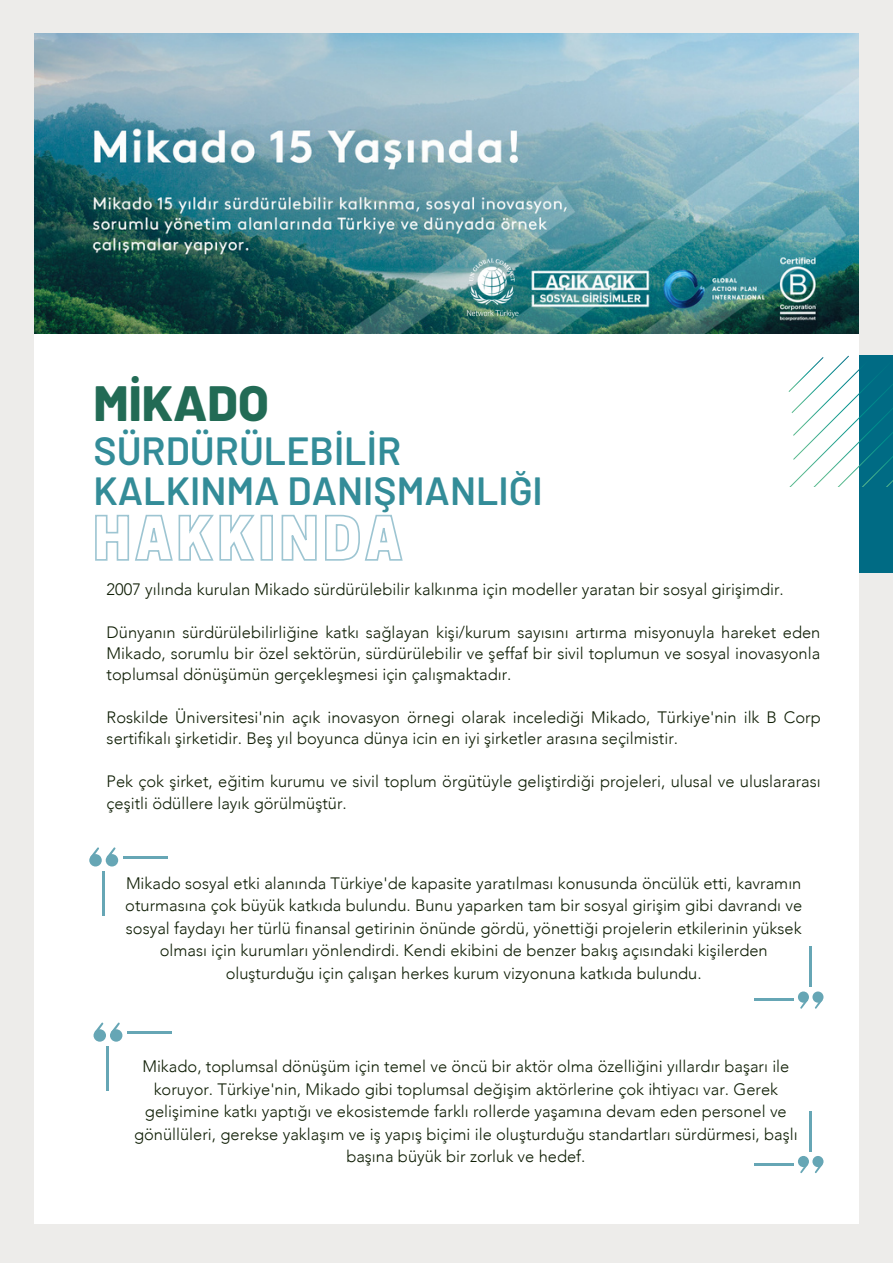
<style>
.page{position:relative;width:893px;height:1264px;background:#fff}
.page>*{position:absolute;margin:0;border:0;box-sizing:border-box;transform-origin:0 0}
.t1{font:800 49.5px "Barlow";color:#226b55}
.t2{font:600 39.3px/39.9px "Barlow";color:#338c98}
.t3{font:300 16.5px/22.5px "Avenir";color:#0f1e05}
</style>
<div class="page">
<div style="left:0;top:0;width:892px;height:1262px;background:#edecea"></div>
<img style="left:34px;top:33px;width:824px;height:300px">
<div style="left:34px;top:334px;width:824px;height:889px;background:#fff"></div>
<img style="left:463px;top:249px;width:56px;height:60px">
<img style="left:463px;top:309px;width:57px;height:9px">
<svg style="left:788px;top:356px;width:104px;height:130px"></svg>
<div style="left:110px;top:1029px;width:12px;height:12px;background:#66a6b5;border-radius:50%"></div>
<svg style="left:111px;top:1022px;width:9px;height:10px"></svg>
<svg style="left:93px;top:1029px;width:13px;height:12px"></svg>
<svg style="left:95px;top:1022px;width:9px;height:12px"></svg>
<hr style="left:107px;top:1046px;width:2px;height:45px;background:#006b84">
<hr style="left:127px;top:1031px;width:45px;height:2px;background:#006b84">
<svg style="left:797px;top:1155px;width:11px;height:12px"></svg>
<svg style="left:800px;top:1162px;width:7px;height:11px"></svg>
<svg style="left:812px;top:1155px;width:11px;height:12px"></svg>
<svg style="left:814px;top:1162px;width:8px;height:11px"></svg>
<hr style="left:809px;top:1111px;width:2px;height:40px;background:#006b84">
<hr style="left:753px;top:1162px;width:40px;height:3px;background:#006b84">
<div style="left:106px;top:854px;width:12px;height:12px;background:#66a6b5;border-radius:50%"></div>
<svg style="left:107px;top:847px;width:9px;height:9px"></svg>
<svg style="left:89px;top:854px;width:13px;height:12px"></svg>
<svg style="left:90px;top:847px;width:9px;height:11px"></svg>
<hr style="left:103px;top:871px;width:2px;height:45px;background:#006b84">
<hr style="left:123px;top:856px;width:45px;height:2px;background:#006b84">
<svg style="left:797px;top:991px;width:11px;height:11px"></svg>
<svg style="left:800px;top:998px;width:7px;height:10px"></svg>
<svg style="left:812px;top:991px;width:11px;height:11px"></svg>
<svg style="left:814px;top:998px;width:8px;height:10px"></svg>
<hr style="left:809px;top:946px;width:2px;height:40px;background:#006b84">
<hr style="left:753px;top:998px;width:40px;height:2px;background:#006b84">
<svg style="left:95px;top:514px;width:308px;height:47px"></svg>
<h1 class="t1" style="left:93px;top:371px;width:177px">MİKADO</h1>
<h2 class="t2" style="left:93px;top:429px;width:451px">SÜRDÜRÜLEBİLİR<br>KALKINMA DANIŞMANLIĞI</h2>
<p class="t3" style="left:107px;top:578px;width:678px">2007 yılında kurulan Mikado sürdürülebilir kalkınma için modeller yaratan bir sosyal girişimdir.</p>
<p class="t3" style="left:107px;top:621px;width:715px;line-height:21.3px;text-align:justify">Dünyanın sürdürülebilirliğine katkı sağlayan kişi/kurum sayısını artırma misyonuyla hareket eden Mikado, sorumlu bir özel sektörün, sürdürülebilir ve şeffaf bir sivil toplumun ve sosyal inovasyonla toplumsal dönüşümün gerçekleşmesi için çalışmaktadır.</p>
<p class="t3" style="left:107px;top:706px;width:715px;line-height:21.3px">Roskilde Üniversitesi'nin açık inovasyon örnegi olarak incelediği Mikado, Türkiye'nin ilk B Corp sertifikalı şirketidir. Beş yıl boyunca dünya icin en iyi şirketler arasına seçilmistir.</p>
<p class="t3" style="left:107px;top:770px;width:715px;line-height:21.3px">Pek çok şirket, eğitim kurumu ve sivil toplum örgütüyle geliştirdiği projeleri, ulusal ve uluslararası çeşitli ödüllere layık görülmüştür.</p>
<p class="t3" style="left:125px;top:871px;width:678px;text-align:center">Mikado sosyal etki alanında Türkiye'de kapasite yaratılması konusunda öncülük etti, kavramın oturmasına çok büyük katkıda bulundu. Bunu yaparken tam bir sosyal girişim gibi davrandı ve sosyal faydayı her türlü finansal getirinin önünde gördü, yönettiği projelerin etkilerinin yüksek olması için kurumları yönlendirdi. Kendi ekibini de benzer bakış açısındaki kişilerden oluşturduğu için çalışan herkes kurum vizyonuna katkıda bulundu.</p>
<p class="t3" style="left:134px;top:1055px;width:665px;text-align:center">Mikado, toplumsal dönüşüm için temel ve öncü bir aktör olma özelliğini yıllardır başarı ile koruyor. Türkiye'nin, Mikado gibi toplumsal değişim aktörlerine çok ihtiyacı var. Gerek gelişimine katkı yaptığı ve ekosistemde farklı rollerde yaşamına devam eden personel ve gönüllüleri, gerekse yaklaşım ve iş yapış biçimi ile oluşturduğu standartları sürdürmesi, başlı başına büyük bir zorluk ve hedef.</p>
</div>
